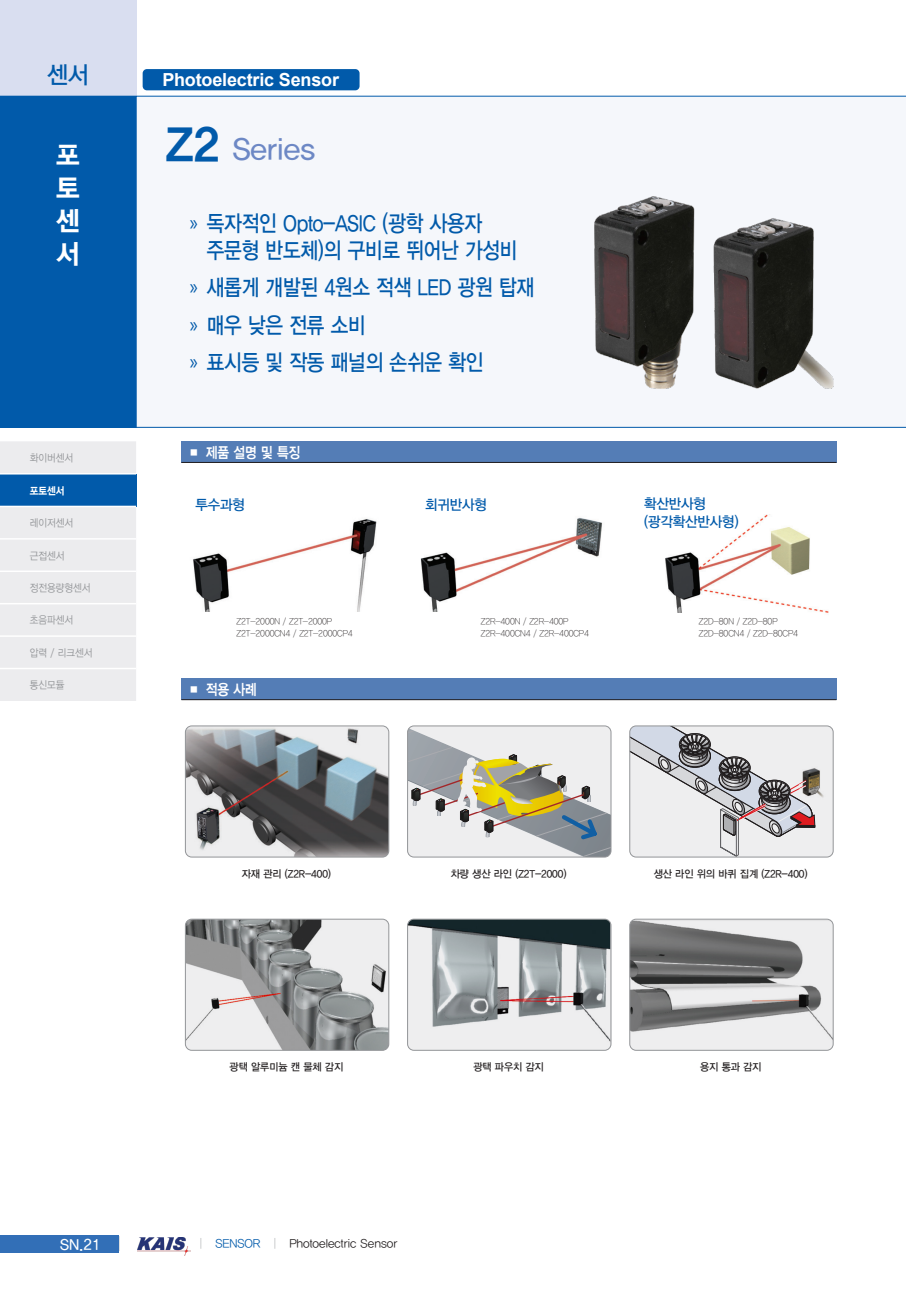
<style>
.page{position:relative;width:906px;height:1289px;background:#fff}
.page>*{position:absolute;margin:0;border:0;box-sizing:border-box;transform-origin:0 0}
.t1{font:30px "YDVYGO33";color:#6d88c5}
.t2{font:27px/33px "YDVYGO35";color:#fff;text-align:justify;scale:.95 1}
.t3{font:24px "YDVYGO33";color:#015aaa;scale:.95 1}
.t4{font:22.5px/27px "YDVYGO33";letter-spacing:-.01em;color:#015aaa;scale:.85 1}
.t5{font:700 18px "Arial";letter-spacing:-.01em;color:#fff}
.t6{font:15px "YDVYGO34";letter-spacing:-.01em;color:#fff}
.t7{font:15px "YDVYGO33";color:#fff}
.t8{font:14.25px "YDVYGO33";letter-spacing:-.01em;color:#015aaa;scale:.95 1}
.t9{font:12px "YDVYGO32";color:#231f20}
.t10{font:10.5px "YDVYGO33";letter-spacing:-.01em;color:#231f20;scale:.95 1}
.t11{font:10.5px "YDVYGO32";color:#939598;scale:.9 1}
.t12{font:10.5px "YDVYGO35";color:#fff;scale:.9 1}
.t13{font:9px "YDVYGO31";letter-spacing:-.01em;color:#231f20;scale:.95 1}
.s1{font-family:"YDVYGO35";font-size:45px;color:#015aaa}
.s2{font-family:"Myriad Pro"}
.s3{font-family:"YDVYGO31";color:#939598}
.s4{color:#015aaa}
</style>
<div class="page">
<div style="left:0;top:0;width:136px;height:96px;background:#d9def0"></div>
<div style="left:0;top:96px;width:136px;height:331px;background:#015aaa"></div>
<img style="left:138px;top:1237px;width:52px;height:18px">
<svg style="left:118px;top:1236px;width:1px;height:14px"></svg>
<div style="left:0;top:1235px;width:118px;height:17px;background:#326fb7"></div>
<div style="left:143px;top:69px;width:216px;height:21px;background:#015aaa;border-radius:4px"></div>
<div style="left:136px;top:97px;width:770px;height:330px;background:#f5f7fb"></div>
<hr style="left:0;top:427px;width:906px;height:1px;background:#015aaa">
<hr style="left:0;top:96px;width:906px;height:1px;background:#015aaa">
<div style="left:0;top:441px;width:136px;height:260px;background:#ececee"></div>
<div style="left:0;top:474px;width:136px;height:32px;background:#015aaa"></div>
<hr style="left:0;top:473px;width:136px;height:1px;background:#fff">
<hr style="left:0;top:505px;width:136px;height:2px;background:#fff">
<hr style="left:0;top:538px;width:136px;height:1px;background:#fff">
<hr style="left:0;top:570px;width:136px;height:2px;background:#fff">
<hr style="left:0;top:603px;width:136px;height:1px;background:#fff">
<hr style="left:0;top:635px;width:136px;height:2px;background:#fff">
<hr style="left:0;top:667px;width:136px;height:2px;background:#fff">
<div style="left:181px;top:441px;width:655px;height:21px;background:#547db6"></div>
<hr style="left:181px;top:462px;width:655px;height:1px;background:#231f20">
<div style="left:181px;top:678px;width:655px;height:22px;background:#547db6"></div>
<hr style="left:181px;top:699px;width:655px;height:1px;background:#231f20">
<img style="left:594px;top:196px;width:239px;height:192px">
<img style="left:665px;top:514px;width:163px;height:99px">
<img style="left:420px;top:517px;width:182px;height:95px">
<img style="left:193px;top:519px;width:184px;height:92px">
<img style="left:185px;top:727px;width:204px;height:130px">
<div style="left:185px;top:725px;width:204px;height:132px;border:1px solid #939598;border-radius:6px"></div>
<img style="left:185px;top:920px;width:204px;height:130px">
<div style="left:185px;top:918px;width:204px;height:132px;border:1px solid #939598;border-radius:6px"></div>
<img style="left:407px;top:920px;width:204px;height:130px">
<div style="left:407px;top:918px;width:204px;height:132px;border:1px solid #939598;border-radius:6px"></div>
<img style="left:631px;top:920px;width:202px;height:130px">
<div style="left:629px;top:918px;width:204px;height:132px;border:1px solid #939598;border-radius:6px"></div>
<svg style="left:407px;top:728px;width:204px;height:129px;background:#c4c4b8"></svg>
<div style="left:407px;top:725px;width:204px;height:132px;border:1px solid #939598;border-radius:6px"></div>
<div style="left:630px;top:726px;width:203px;height:131px;background:#eeeeef;border-radius:6px"></div>
<img style="left:816px;top:769px;width:8px;height:29px">
<svg style="left:631px;top:727px;width:185px;height:130px"></svg>
<div style="left:629px;top:725px;width:204px;height:132px;border:1px solid #939598;border-radius:6px"></div>
<h3 class="t3" style="left:47px;top:59px;width:45px">센서</h3>
<h2 class="t2" style="left:56px;top:137px;width:26px">포 토 센 서</h2>
<p class="t11" style="left:30px;top:451px;width:50px">화이버센서</p>
<p class="t12" style="left:30px;top:483px;width:40px">포토센서</p>
<p class="t11" style="left:30px;top:516px;width:50px">레이저센서</p>
<p class="t11" style="left:30px;top:548px;width:40px">근접센서</p>
<p class="t11" style="left:30px;top:580px;width:69px">정전용량형센서</p>
<p class="t11" style="left:30px;top:613px;width:50px">초음파센서</p>
<p class="t11" style="left:30px;top:645px;width:71px">압력 / 리크센서</p>
<p class="t11" style="left:30px;top:678px;width:40px">통신모듈</p>
<h3 class="t5" style="left:162px;top:67px;width:178px">Photoelectric Sensor</h3>
<p class="t1" style="left:166px;top:129px;width:151px"><span class="s1">Z2</span> Series</p>
<p class="t4" style="left:207px;top:208px;width:367px;text-indent:-17px"><span class="s2">»</span> 독자적인 Opto-ASIC (광학 사용자 주문형 반도체)의 구비로 뛰어난 가성비</p>
<p class="t4" style="left:190px;top:273px;width:406px"><span class="s2">»</span> 새롭게 개발된 4원소 적색 LED 광원 탑재</p>
<p class="t4" style="left:190px;top:310px;width:208px"><span class="s2">»</span> 매우 낮은 전류 소비</p>
<p class="t4" style="left:190px;top:348px;width:347px"><span class="s2">»</span> 표시등 및 작동 패널의 손쉬운 확인</p>
<p class="t6" style="left:187px;top:442px;width:115px">■ 제품 설명 및 특징</p>
<p class="t8" style="left:196px;top:495px;width:54px">투수과형</p>
<p class="t8" style="left:425px;top:494px;width:66px">회귀반사형</p>
<p class="t13" style="left:237px;top:616px;width:102px">Z2T-2000N / Z2T-2000P</p>
<p class="t13" style="left:237px;top:628px;width:124px">Z2T-2000CN4 / Z2T-2000CP4</p>
<p class="t6" style="left:187px;top:679px;width:71px">■ 적용 사례</p>
<p class="t13" style="left:481px;top:616px;width:94px">Z2R-400N / Z2R-400P</p>
<p class="t13" style="left:481px;top:628px;width:115px">Z2R-400CN4 / Z2R-400CP4</p>
<p class="t8" style="left:644px;top:494px;width:66px">확산반사형</p>
<p class="t8" style="left:644px;top:512px;width:101px">(광각확산반사형)</p>
<p class="t13" style="left:699px;top:616px;width:84px">Z2D-80N / Z2D-80P</p>
<p class="t13" style="left:699px;top:628px;width:106px">Z2D-80CN4 / Z2D-80CP4</p>
<p class="t10" style="left:242px;top:866px;width:95px">자재 관리 (Z2R-400)</p>
<p class="t10" style="left:451px;top:866px;width:123px">차량 생산 라인 (Z2T-2000)</p>
<p class="t10" style="left:653px;top:866px;width:163px">생산 라인 위의 바퀴 집계 (Z2R-400)</p>
<h3 class="t7" style="left:60px;top:1234px;width:42px">SN.21</h3>
<p class="t10" style="left:230px;top:1059px;width:121px">광택 알루미늄 캔 물체 감지</p>
<h3 class="t9" style="left:199px;top:1235px;width:200px"><span class="s3">|</span> <span class="s4">SENSOR</span> <span class="s3">|</span> Photoelectric Sensor</h3>
<p class="t10" style="left:473px;top:1059px;width:76px">광택 파우치 감지</p>
<p class="t10" style="left:700px;top:1059px;width:66px">용지 통과 감지</p>
</div>
